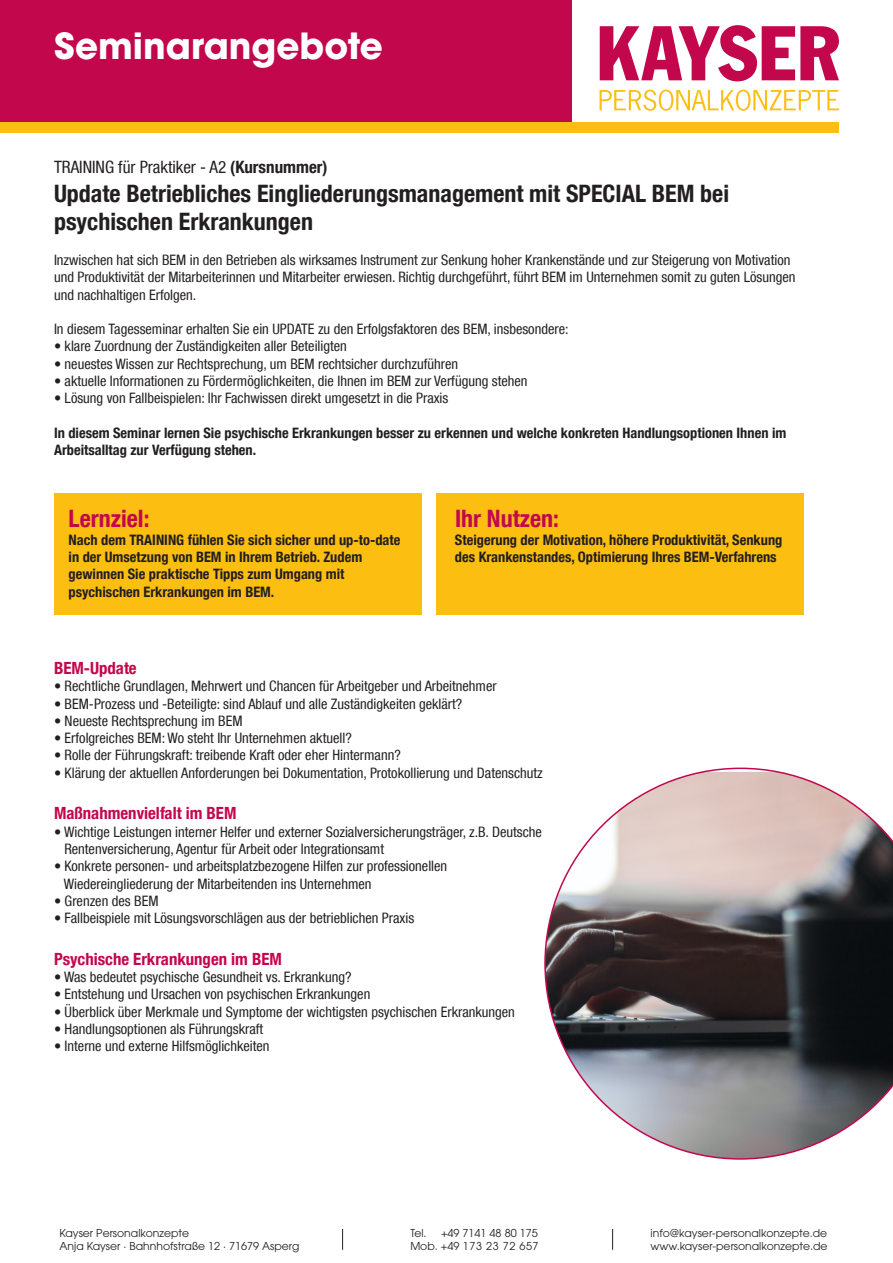
<style>
.page{position:relative;width:893px;height:1263px;background:#fff}
.page>*{position:absolute;margin:0;border:0;box-sizing:border-box;transform-origin:0 0}
.t1{font:700 35.85px "ITC Avant Garde Pro";color:#fff}
.t2{font:700 condensed 24px/28.8px "Helvetica Neue LT Com";color:#231f20}
.t3{font:700 condensed 24px "Helvetica Neue LT Com";color:#c3074d}
.t4{font:condensed 16.95px "Helvetica Neue LT Com";color:#231f20}
.t5{font:700 condensed 16.8px "Helvetica Neue LT Com";color:#c3074d}
.t6{font:condensed 14.4px/17.2px "Helvetica Neue LT Com";color:#231f20}
.t7{font:700 condensed 14.4px/17.2px "Helvetica Neue LT Com";color:#231f20}
.t8{font:10.8px/13px "ITC Avant Garde Pro";color:#231f20}
.s1{font-weight:700}
</style>
<div class="page">
<svg style="left:342px;top:1229px;width:1px;height:21px"></svg>
<svg style="left:612px;top:1229px;width:1px;height:21px"></svg>
<div style="left:54px;top:493px;width:368px;height:121px;background:#fdbe12"></div>
<div style="left:436px;top:493px;width:368px;height:121px;background:#fdbe12"></div>
<div style="left:0;top:0;width:572px;height:122px;background:#c3074d"></div>
<div style="left:0;top:122px;width:839px;height:10px;background:#fdbe12"></div>
<svg style="left:599px;top:90px;width:240px;height:21px"></svg>
<svg style="left:600px;top:25px;width:239px;height:56px"></svg>
<svg style="left:544px;top:767px;width:349px;height:393px"></svg>
<h1 class="t1" style="left:54px;top:21px;width:330px">Seminarangebote</h1>
<p class="t4" style="left:54px;top:157px;width:275px">TRAINING für Praktiker - A2 <span class="s1">(Kursnummer)</span></p>
<h2 class="t2" style="left:54px;top:179px;width:677px">Update Betriebliches Eingliederungsmanagement mit SPECIAL BEM bei psychischen Erkrankungen</h2>
<p class="t6" style="left:54px;top:251px;width:743px">Inzwischen hat sich BEM in den Betrieben als wirksames Instrument zur Senkung hoher Krankenstände und zur Steigerung von Motivation und Produktivität der Mitarbeiterinnen und Mitarbeiter erwiesen. Richtig durchgeführt, führt BEM im Unternehmen somit zu guten Lösungen und nachhaltigen Erfolgen.</p>
<p class="t6" style="left:54px;top:320px;width:516px">In diesem Tagesseminar erhalten Sie ein UPDATE zu den Erfolgsfaktoren des BEM, insbesondere:</p>
<p class="t6" style="left:54px;top:337px;width:294px">• klare Zuordnung der Zuständigkeiten aller Beteiligten</p>
<p class="t6" style="left:54px;top:355px;width:406px">• neuestes Wissen zur Rechtsprechung, um BEM rechtsicher durchzuführen</p>
<p class="t6" style="left:54px;top:372px;width:475px">• aktuelle Informationen zu Fördermöglichkeiten, die Ihnen im BEM zur Verfügung stehen</p>
<p class="t6" style="left:54px;top:389px;width:396px">• Lösung von Fallbeispielen: Ihr Fachwissen direkt umgesetzt in die Praxis</p>
<p class="t7" style="left:54px;top:424px;width:734px">In diesem Seminar lernen Sie psychische Erkrankungen besser zu erkennen und welche konkreten Handlungsoptionen Ihnen im<br>Arbeitsalltag zur Verfügung stehen.</p>
<h2 class="t3" style="left:69px;top:504px;width:82px">Lernziel:</h2>
<p class="t7" style="left:69px;top:531px;width:333px">Nach dem TRAINING fühlen Sie sich sicher und up-to-date in der Umsetzung von BEM in Ihrem Betrieb. Zudem gewinnen Sie praktische Tipps zum Umgang mit psychischen Erkrankungen im BEM.</p>
<h2 class="t3" style="left:455px;top:504px;width:105px">Ihr Nutzen:</h2>
<p class="t7" style="left:455px;top:531px;width:329px">Steigerung der Motivation, höhere Produktivität, Senkung des Krankenstandes, Optimierung Ihres BEM-Verfahrens</p>
<p class="t5" style="left:54px;top:658px;width:84px">BEM-Update</p>
<p class="t6" style="left:54px;top:677px;width:444px">• Rechtliche Grundlagen, Mehrwert und Chancen für Arbeitgeber und Arbeitnehmer</p>
<p class="t6" style="left:54px;top:695px;width:410px">• BEM-Prozess und -Beteiligte: sind Ablauf und alle Zuständigkeiten geklärt?</p>
<p class="t6" style="left:54px;top:712px;width:190px">• Neueste Rechtsprechung im BEM</p>
<p class="t6" style="left:54px;top:729px;width:299px">• Erfolgreiches BEM: Wo steht Ihr Unternehmen aktuell?</p>
<p class="t6" style="left:54px;top:746px;width:348px">• Rolle der Führungskraft: treibende Kraft oder eher Hintermann?</p>
<p class="t6" style="left:54px;top:764px;width:490px">• Klärung der aktuellen Anforderungen bei Dokumentation, Protokollierung und Datenschutz</p>
<p class="t5" style="left:54px;top:803px;width:184px">Maßnahmenvielfalt im BEM</p>
<p class="t6" style="left:64px;top:823px;width:479px;text-indent:-10px">• Wichtige Leistungen interner Helfer und externer Sozialversicherungsträger, z.B. Deutsche<br>Rentenversicherung, Agentur für Arbeit oder Integrationsamt</p>
<p class="t6" style="left:64px;top:857px;width:385px;text-indent:-10px">• Konkrete personen- und arbeitsplatzbezogene Hilfen zur professionellen<br>Wiedereingliederung der Mitarbeitenden ins Unternehmen</p>
<p class="t6" style="left:54px;top:892px;width:106px">• Grenzen des BEM</p>
<p class="t6" style="left:54px;top:909px;width:362px">• Fallbeispiele mit Lösungsvorschlägen aus der betrieblichen Praxis</p>
<p class="t5" style="left:54px;top:949px;width:229px">Psychische Erkrankungen im BEM</p>
<p class="t6" style="left:54px;top:968px;width:299px">• Was bedeutet psychische Gesundheit vs. Erkrankung?</p>
<p class="t6" style="left:54px;top:985px;width:318px">• Entstehung und Ursachen von psychischen Erkrankungen</p>
<p class="t6" style="left:54px;top:1003px;width:462px">• Überblick über Merkmale und Symptome der wichtigsten psychischen Erkrankungen</p>
<p class="t6" style="left:54px;top:1020px;width:211px">• Handlungsoptionen als Führungskraft</p>
<p class="t6" style="left:54px;top:1037px;width:217px">• Interne und externe Hilfsmöglichkeiten</p>
<p class="t8" style="left:60px;top:1226px;width:241px">Kayser Personalkonzepte<br>Anja Kayser . Bahnhofstraße 12 . 71679 Asperg</p>
<p class="t8" style="left:410px;top:1227px;width:18px">Tel.</p>
<p class="t8" style="left:410px;top:1227px;width:130px;text-align:right">+49 7141 48 80 175<br>Mob. +49 173 23 72 657</p>
<p class="t8" style="left:651px;top:1227px;width:179px">info@kayser-personalkonzepte.de www.kayser-personalkonzepte.de</p>
</div>
